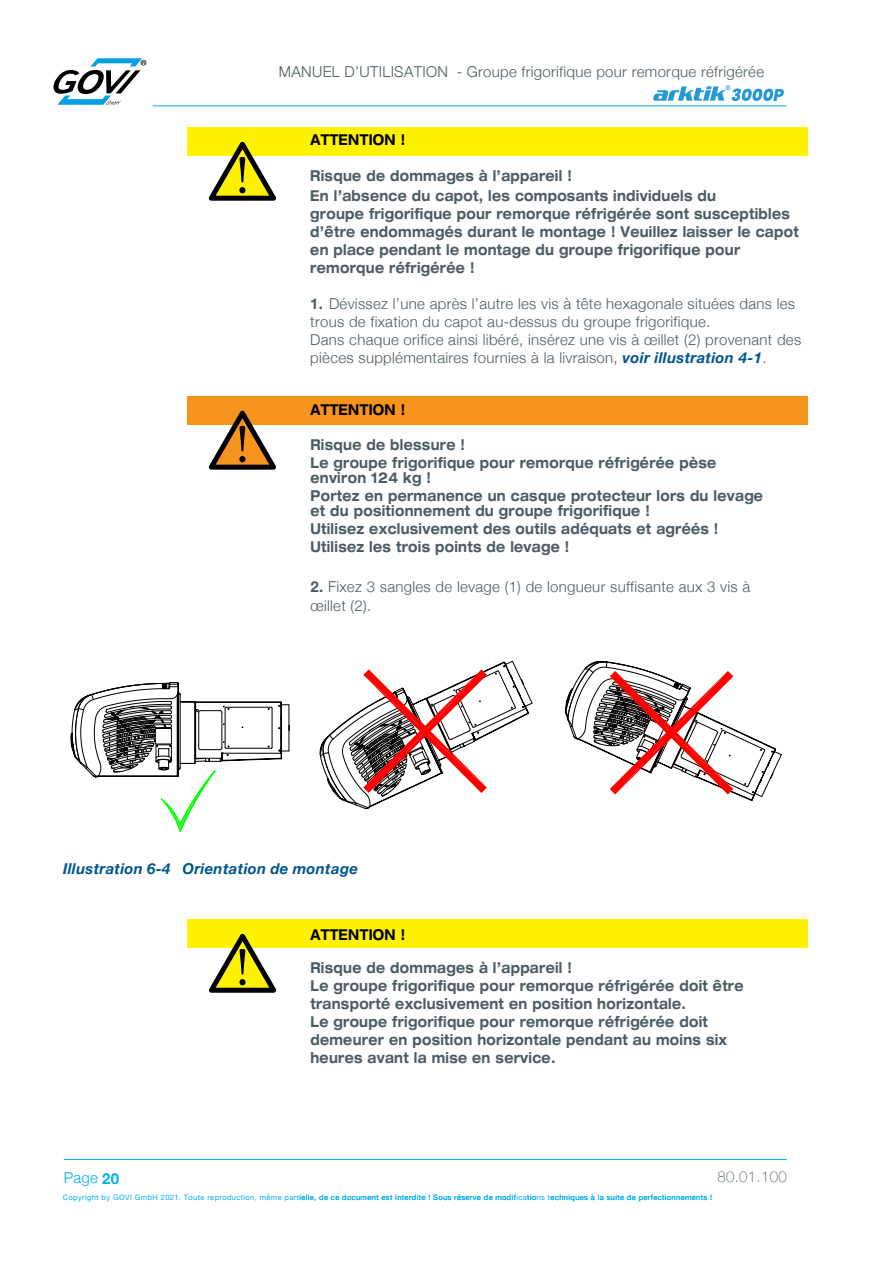
<style>
.page{position:relative;width:893px;height:1263px;background:#fff}
.page>*{position:absolute;margin:0;border:0;box-sizing:border-box;transform-origin:0 0}
.t1{font:700 expanded 15px/18px "Helvetica Neue";letter-spacing:.025em;color:#4c5c65;scale:.8 1}
.t2{font:300 15px/18px "Helvetica Neue";letter-spacing:.02em;color:#4c5c65}
.t3{font:italic 700 15px "Helvetica Neue";letter-spacing:.02em;color:#00558f}
.t4{font:700 expanded 15px "Helvetica Neue";letter-spacing:.025em;color:#000;scale:.8 1}
.t5{font:100 15px "Helvetica Neue";letter-spacing:.02em;color:#4c5c65}
.t6{font:300 15px "Helvetica Neue";color:#00aeef}
.t7{font:7.5px "Helvetica Neue";letter-spacing:.05em;color:#00aeef}
.s1{font-weight:700}
.s2{font-weight:700;font-style:italic;color:#00558f}
</style>
<div class="page">
<hr style="left:153px;top:105px;width:634px;height:1px;background:#00aeef">
<hr style="left:64px;top:1159px;width:723px;height:1px;background:#00aeef">
<div style="left:187px;top:128px;width:621px;height:28px;background:#fff200"></div>
<div style="left:187px;top:396px;width:621px;height:29px;background:#f7941e"></div>
<svg style="left:208px;top:141px;width:68px;height:60px"></svg>
<svg style="left:208px;top:410px;width:68px;height:60px"></svg>
<div style="left:187px;top:919px;width:621px;height:29px;background:#fff200"></div>
<svg style="left:208px;top:933px;width:69px;height:60px"></svg>
<svg style="left:71px;top:682px;width:219px;height:149px"></svg>
<svg style="left:320px;top:661px;width:212px;height:148px"></svg>
<svg style="left:565px;top:661px;width:216px;height:140px"></svg>
<svg style="left:53px;top:58px;width:93px;height:47px"></svg>
<img style="left:653px;top:85px;width:131px;height:16px">
<p class="t2" style="left:279px;top:61px;width:487px">MANUEL D’UTILISATION - Groupe frigorifique pour remorque réfrigérée</p>
<p class="t4" style="left:310px;top:130px;width:120px">ATTENTION !</p>
<p class="t1" style="left:310px;top:165px;width:509px;line-height:20.4px">Risque de dommages à l’appareil !<br>En l’absence du capot, les composants individuels du</p>
<p class="t1" style="left:310px;top:204px;width:612px">groupe frigorifique pour remorque réfrigérée sont susceptibles d’être endommagés durant le montage ! Veuillez laisser le capot en place pendant le montage du groupe frigorifique pour remorque réfrigérée !</p>
<p class="t2" style="left:310px;top:293px;width:492px"><span class="s1">1.</span> Dévissez l’une après l’autre les vis à tête hexagonale situées dans les trous de fixation du capot au-dessus du groupe frigorifique.<br>Dans chaque orifice ainsi libéré, insérez une vis à œillet (2) provenant des pièces supplémentaires fournies à la livraison, <span class="s2">voir illustration 4-1</span>.</p>
<p class="t4" style="left:310px;top:400px;width:120px">ATTENTION !</p>
<p class="t1" style="left:310px;top:435px;width:509px">Risque de blessure !<br>Le groupe frigorifique pour remorque réfrigérée pèse</p>
<p class="t1" style="left:310px;top:468px;width:567px">environ 124 kg !<br>Portez en permanence un casque protecteur lors du levage</p>
<p class="t1" style="left:310px;top:501px;width:511px">et du positionnement du groupe frigorifique !<br>Utilisez exclusivement des outils adéquats et agréés !<br>Utilisez les trois points de levage !</p>
<p class="t2" style="left:310px;top:575px;width:441px;line-height:19.4px"><span class="s1">2.</span> Fixez 3 sangles de levage (1) de longueur suffisante aux 3 vis à œillet (2).</p>
<p class="t3" style="left:63px;top:857px;width:297px">Illustration 6-4 Orientation de montage</p>
<p class="t6" style="left:64px;top:1166px;width:57px">Page <span class="s1">20</span></p>
<p class="t4" style="left:310px;top:925px;width:120px">ATTENTION !</p>
<p class="t1" style="left:310px;top:958px;width:543px">Risque de dommages à l’appareil !<br>Le groupe frigorifique pour remorque réfrigérée doit être transporté exclusivement en position horizontale.<br>Le groupe frigorifique pour remorque réfrigérée doit demeurer en position horizontale pendant au moins six heures avant la mise en service.</p>
<p class="t5" style="left:717px;top:1165px;width:71px">80.01.100</p>
<p class="t7" style="left:63px;top:1192px;width:651px">Copyright by GOVI GmbH 2021. Toute reproduction, même partielle, de ce document est interdite ! Sous réserve de modifications techniques à la suite de perfectionnements !</p>
</div>
